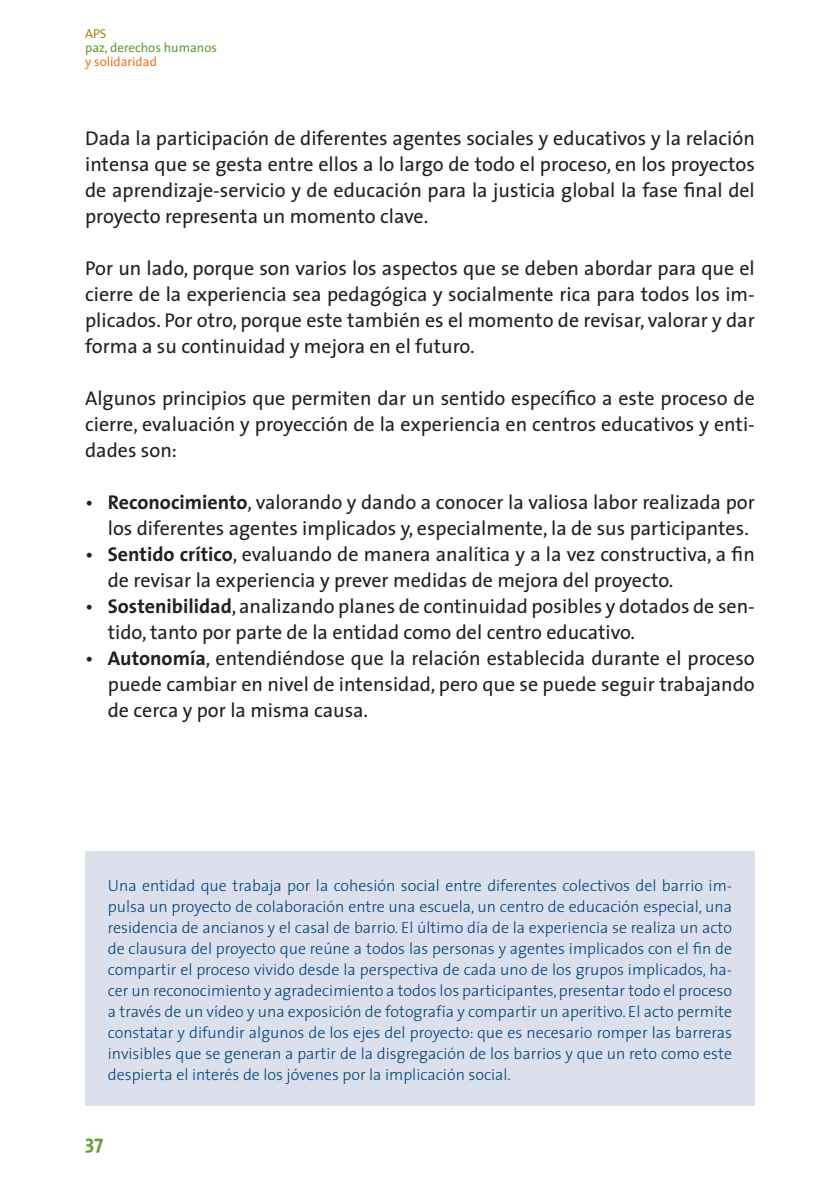
<style>
.page{position:relative;width:840px;height:1191px;background:#fff}
.page>*{position:absolute;margin:0;border:0;box-sizing:border-box;transform-origin:0 0}
.t1{font:20px/26px "The Sans";color:#231f20;text-align:justify}
.t2{font:700 20px "The Sans";color:#639d34}
.t3{font:300 16px/21px "The Sans";color:#01437c;text-align:justify}
.t4{font:13px "The Sans";color:#639d34}
.t5{font:13px "The Sans";color:#f47321}
.t6{font:13px "The Sans";color:#ac8610}
.s1{font-weight:700}
</style>
<div class="page">
<div style="left:85px;top:851px;width:669px;height:255px;background:#dbe0ec"></div>
<p class="t6" style="left:85px;top:23px;width:23px">APS</p>
<p class="t4" style="left:85px;top:37px;width:133px">paz, derechos humanos</p>
<p class="t5" style="left:85px;top:51px;width:73px">y solidaridad</p>
<p class="t1" style="left:85px;top:124px;width:670px">Dada la participación de diferentes agentes sociales y educativos y la relación intensa que se gesta entre ellos a lo largo de todo el proceso, en los proyectos de aprendizaje-servicio y de educación para la justicia global la fase final del proyecto representa un momento clave.</p>
<p class="t1" style="left:85px;top:254px;width:670px">Por un lado, porque son varios los aspectos que se deben abordar para que el cierre de la experiencia sea pedagógica y socialmente rica para todos los im&shy;plicados. Por otro, porque este también es el momento de revisar, valorar y dar forma a su continuidad y mejora en el futuro.</p>
<p class="t1" style="left:85px;top:384px;width:670px">Algunos principios que permiten dar un sentido específico a este proceso de cierre, evaluación y proyección de la experiencia en centros educativos y enti&shy;dades son:</p>
<p class="t1" style="left:85px;top:488px;width:670px;text-align:right">• <span class="s1">Reconocimiento</span>, valorando y dando a conocer la valiosa labor realizada por los diferentes agentes implicados y, especialmente, la de sus participantes.</p>
<p class="t1" style="left:108px;top:540px;width:648px;text-indent:-23px">• <span class="s1">Sentido crítico</span>, evaluando de manera analítica y a la vez constructiva, a fin de revisar la experiencia y prever medidas de mejora del proyecto.</p>
<p class="t1" style="left:108px;top:592px;width:648px;text-indent:-23px">• <span class="s1">Sostenibilidad</span>, analizando planes de continuidad posibles y dotados de sen&shy;tido, tanto por parte de la entidad como del centro educativo.</p>
<p class="t1" style="left:108px;top:644px;width:648px;text-indent:-23px">• <span class="s1">Autonomía</span>, entendiéndose que la relación establecida durante el proceso puede cambiar en nivel de intensidad, pero que se puede seguir trabajando de cerca y por la misma causa.</p>
<p class="t3" style="left:108px;top:874px;width:625px">Una entidad que trabaja por la cohesión social entre diferentes colectivos del barrio im&shy;pulsa un proyecto de colaboración entre una escuela, un centro de educación especial, una residencia de ancianos y el casal de barrio. El último día de la experiencia se realiza un acto de clausura del proyecto que reúne a todos las personas y agentes implicados con el fin de compartir el proceso vivido desde la perspectiva de cada uno de los grupos implicados, ha&shy;cer un reconocimiento y agradecimiento a todos los participantes, presentar todo el proceso a través de un vídeo y una exposición de fotografía y compartir un aperitivo. El acto permite constatar y difundir algunos de los ejes del proyecto: que es necesario romper las barreras invisibles que se generan a partir de la disgregación de los barrios y que un reto como este despierta el interés de los jóvenes por la implicación social.</p>
<p class="t2" style="left:85px;top:1125px;width:20px">37</p>
</div>
